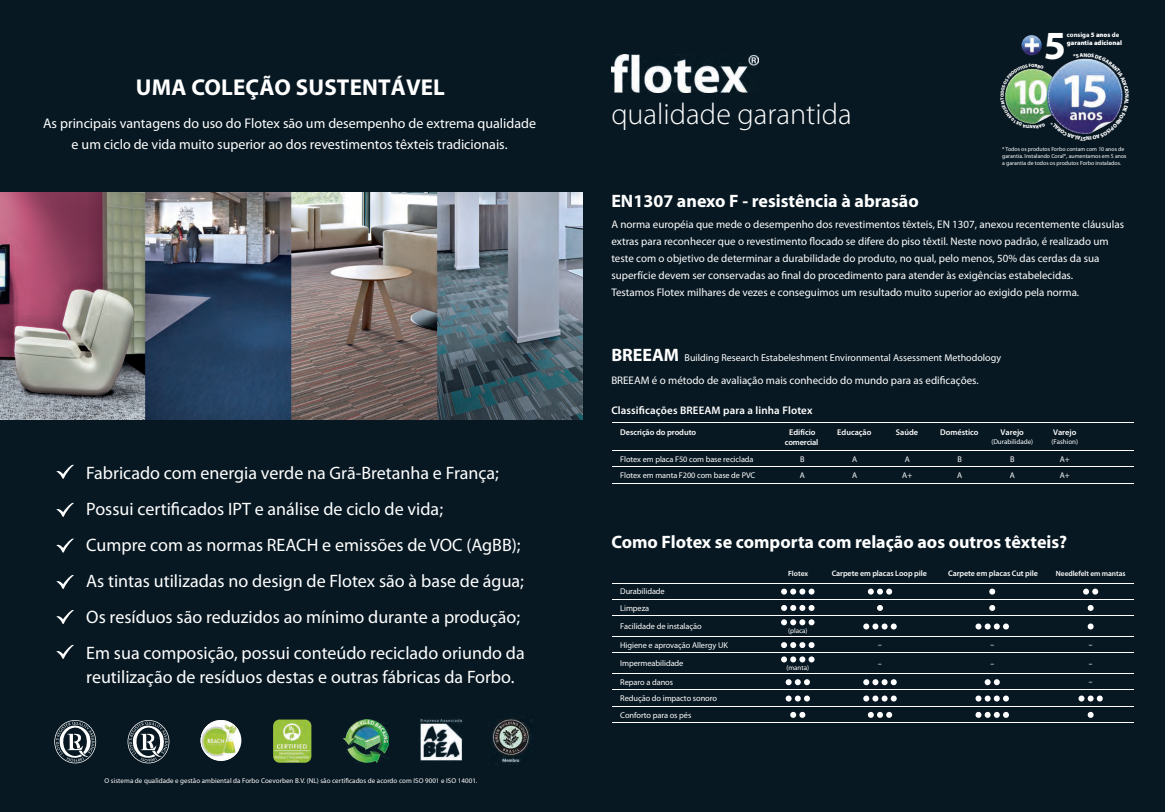
<style>
.page{position:relative;width:1165px;height:812px;background:#fff}
.page>*{position:absolute;margin:0;border:0;box-sizing:border-box;transform-origin:0 0}
.t1{font:700 40px "Myriad Pro";color:#fff}
.t2{font:300 30.1px "Myriad Pro";color:#fff}
.t3{font:700 23px "Myriad";letter-spacing:.005em;color:#fff}
.t4{font:18px/36px "Myriad Pro";color:#fff}
.t5{font:700 18px "Myriad";color:#fff}
.t6{font:14px/21px "Myriad Pro";color:#fff;text-align:center}
.t7{font:11px/17px "Myriad Pro";color:#fff}
.t8{font:600 11px "Myriad Pro";letter-spacing:.01em;color:#fff}
.t9{font:10px "Myriad Pro";color:#fff}
.t10{font:8.4px/16.3px "Myriad Pro";letter-spacing:-.01em;color:#fff}
.t11{font:8.3px "Myriad Pro";letter-spacing:-.01em;color:#fff}
.t12{font:600 8.3px "Myriad Pro";color:#fff}
.t13{font:600 8.3px/9.9px "Myriad Pro";letter-spacing:-.02em;color:#fff;text-align:center}
.t14{font:600 8px "Myriad Pro";letter-spacing:-.01em;color:#fff}
.t15{font:600 7.5px "Myriad Pro";letter-spacing:-.01em;color:#fff}
.t16{font:600 7.3px "Myriad Pro";color:#fff}
.t17{font:7px "Myriad Pro";letter-spacing:.005em;color:#fff}
.t18{font:900 6.6px/7.9px "Myriad Pro";color:#fff}
.t19{font:5.8px/7px "Myriad Pro";color:#fff}
.s1{font-weight:700}
.s2{font-weight:700;font-size:18px}
</style>
<div class="page">
<div style="left:0;top:0;width:1165px;height:811px;background:#071822"></div>
<img style="left:420px;top:718px;width:43px;height:43px">
<img style="left:492px;top:718px;width:39px;height:45px">
<svg style="left:54px;top:720px;width:42px;height:43px"></svg>
<svg style="left:128px;top:720px;width:41px;height:43px"></svg>
<img style="left:343px;top:719px;width:45px;height:43px">
<svg style="left:238px;top:729px;width:3px;height:23px"></svg>
<img style="left:201px;top:720px;width:37px;height:40px">
<img style="left:273px;top:719px;width:38px;height:43px;border-radius:6px">
<svg style="left:56px;top:464px;width:18px;height:14px"></svg>
<svg style="left:56px;top:502px;width:18px;height:15px"></svg>
<svg style="left:56px;top:538px;width:18px;height:14px"></svg>
<svg style="left:56px;top:575px;width:18px;height:14px"></svg>
<svg style="left:56px;top:610px;width:18px;height:14px"></svg>
<svg style="left:56px;top:644px;width:18px;height:14px"></svg>
<img style="left:611px;top:54px;width:147px;height:39px">
<svg style="left:781px;top:588px;width:33px;height:6px"></svg>
<svg style="left:781px;top:605px;width:33px;height:5px"></svg>
<svg style="left:781px;top:619px;width:33px;height:6px"></svg>
<svg style="left:781px;top:642px;width:33px;height:6px"></svg>
<svg style="left:781px;top:656px;width:33px;height:6px"></svg>
<svg style="left:786px;top:679px;width:24px;height:6px"></svg>
<svg style="left:786px;top:695px;width:24px;height:6px"></svg>
<svg style="left:790px;top:711px;width:15px;height:6px"></svg>
<svg style="left:868px;top:588px;width:24px;height:6px"></svg>
<svg style="left:877px;top:605px;width:6px;height:5px"></svg>
<svg style="left:863px;top:623px;width:34px;height:6px"></svg>
<svg style="left:863px;top:679px;width:34px;height:6px"></svg>
<svg style="left:863px;top:695px;width:34px;height:6px"></svg>
<svg style="left:868px;top:711px;width:24px;height:6px"></svg>
<svg style="left:989px;top:588px;width:6px;height:6px"></svg>
<svg style="left:989px;top:605px;width:6px;height:5px"></svg>
<svg style="left:975px;top:623px;width:34px;height:6px"></svg>
<svg style="left:985px;top:679px;width:15px;height:6px"></svg>
<svg style="left:975px;top:695px;width:34px;height:6px"></svg>
<svg style="left:975px;top:711px;width:34px;height:6px"></svg>
<svg style="left:1083px;top:588px;width:15px;height:6px"></svg>
<svg style="left:1088px;top:605px;width:6px;height:5px"></svg>
<svg style="left:1088px;top:623px;width:6px;height:6px"></svg>
<svg style="left:1078px;top:695px;width:25px;height:6px"></svg>
<svg style="left:1088px;top:711px;width:6px;height:6px"></svg>
<hr style="left:612px;top:582px;width:522px;height:1px;background:#fff">
<hr style="left:612px;top:450px;width:522px;height:1px;background:#fff">
<hr style="left:612px;top:422px;width:522px;height:1px;background:#fff">
<hr style="left:612px;top:598px;width:522px;height:1px;background:#fff">
<hr style="left:612px;top:615px;width:522px;height:1px;background:#fff">
<hr style="left:612px;top:466px;width:522px;height:1px;background:#fff">
<hr style="left:612px;top:483px;width:522px;height:1px;background:#fff">
<hr style="left:612px;top:636px;width:522px;height:1px;background:#fff">
<hr style="left:612px;top:652px;width:522px;height:1px;background:#fff">
<hr style="left:612px;top:673px;width:522px;height:1px;background:#fff">
<hr style="left:612px;top:689px;width:522px;height:1px;background:#fff">
<hr style="left:612px;top:706px;width:522px;height:1px;background:#fff">
<hr style="left:612px;top:722px;width:522px;height:1px;background:#fff">
<img style="left:0;top:192px;width:582px;height:227px">
<img style="left:1021px;top:35px;width:21px;height:20px;border-radius:50%">
<img style="left:1005px;top:53px;width:118px;height:81px">
<p class="t3" style="left:136px;top:79px;width:311px">UMA COLEÇÃO SUSTENTÁVEL</p>
<p class="t6" style="left:43px;top:114px;width:494px">As principais vantagens do uso do Flotex são um desempenho de extrema qualidade e um ciclo de vida muito superior ao dos revestimentos têxteis tradicionais.</p>
<p class="t4" style="left:86px;top:456px;width:440px">Fabricado com energia verde na Grã-Bretanha e França; Possui certificados IPT e análise de ciclo de vida;<br>Cumpre com as normas REACH e emissões de VOC (AgBB); As tintas utilizadas no design de Flotex são à base de água; Os resíduos são reduzidos ao mínimo durante a produção; Em sua composição, possui conteúdo reciclado oriundo da</p>
<p class="t4" style="left:86px;top:660px;width:430px">reutilização de resíduos destas e outras fábricas da Forbo.</p>
<p class="t17" style="left:105px;top:777px;width:374px">O sistema de qualidade e gestão ambiental da Forbo Coevorben B.V. (NL) são certificados de acordo com ISO 9001 e ISO 14001.</p>
<p class="t2" style="left:611px;top:96px;width:242px">qualidade garantida</p>
<p class="t5" style="left:611px;top:194px;width:309px">EN1307 anexo F - resistência à abrasão</p>
<p class="t18" style="left:1067px;top:31px;width:56px"><span class="s1">consiga</span> 5 anos <span class="s1">de </span>garantia adicional</p>
<p class="t1" style="left:1044px;top:30px;width:24px">5</p>
<p class="t19" style="left:1002px;top:146px;width:126px">* Todos os produtos Forbo contam com 10 anos de garantia. Instalando Coral®, aumentamos em 5 anos a garantia de todos os produtos Forbo instalados.</p>
<p class="t7" style="left:611px;top:216px;width:514px">A norma européia que mede o desempenho dos revestimentos têxteis, EN 1307, anexou recentemente cláusulas extras para reconhecer que o revestimento flocado se difere do piso têxtil. Neste novo padrão, é realizado um teste com o objetivo de determinar a durabilidade do produto, no qual, pelo menos, 50% das cerdas da sua superfície devem ser conservadas ao final do procedimento para atender às exigências estabelecidas.<br>Testamos Flotex milhares de vezes e conseguimos um resultado muito superior ao exigido pela norma.</p>
<p class="t9" style="left:611px;top:353px;width:391px"><span class="s2">BREEAM</span> Building Research Estabeleshment Environmental Assessment Methodology</p>
<p class="t7" style="left:611px;top:373px;width:369px">BREEAM é o método de avaliação mais conhecido do mundo para as edificações.</p>
<p class="t8" style="left:611px;top:404px;width:203px">Classificações BREEAM para a linha Flotex</p>
<p class="t12" style="left:620px;top:427px;width:77px">Descrição do produto</p>
<p class="t13" style="left:785px;top:427px;width:35px">Edifício comercial</p>
<p class="t12" style="left:1001px;top:427px;width:25px">Varejo</p>
<p class="t12" style="left:837px;top:427px;width:36px">Educação</p>
<p class="t12" style="left:896px;top:427px;width:24px">Saúde</p>
<p class="t12" style="left:940px;top:427px;width:40px">Doméstico</p>
<p class="t17" style="left:991px;top:438px;width:43px">(Durabilidade)</p>
<p class="t12" style="left:1053px;top:427px;width:25px">Varejo</p>
<p class="t17" style="left:1051px;top:438px;width:28px">(Fashion)</p>
<p class="t11" style="left:620px;top:456px;width:135px">Flotex em placa F50 com base reciclada</p>
<p class="t11" style="left:800px;top:456px;width:6px">B</p>
<p class="t11" style="left:852px;top:456px;width:7px">A</p>
<p class="t11" style="left:905px;top:456px;width:7px">A</p>
<p class="t11" style="left:957px;top:456px;width:6px">B</p>
<p class="t11" style="left:1010px;top:456px;width:6px">B</p>
<p class="t11" style="left:1060px;top:456px;width:11px">A+</p>
<p class="t11" style="left:620px;top:471px;width:137px">Flotex em manta F200 com base de PVC</p>
<p class="t11" style="left:800px;top:472px;width:7px">A</p>
<p class="t11" style="left:852px;top:472px;width:7px">A</p>
<p class="t11" style="left:957px;top:472px;width:7px">A</p>
<p class="t11" style="left:902px;top:472px;width:11px">A+</p>
<p class="t11" style="left:1010px;top:472px;width:7px">A</p>
<p class="t11" style="left:1060px;top:472px;width:11px">A+</p>
<p class="t5" style="left:611px;top:534px;width:457px">Como Flotex se comporta com relação aos outros têxteis?</p>
<p class="t10" style="left:620px;top:583px;width:46px">Durabilidade<br>Limpeza</p>
<p class="t10" style="left:620px;top:618px;width:83px">Facilidade de instalação</p>
<p class="t10" style="left:620px;top:637px;width:109px">Higiene e aprovação Allergy UK</p>
<p class="t10" style="left:620px;top:655px;width:65px">Impermeabilidade</p>
<p class="t10" style="left:620px;top:674px;width:98px">Reparo a danos<br>Redução do impacto sonoro<br>Conforto para os pés</p>
<p class="t15" style="left:788px;top:568px;width:22px">Flotex</p>
<p class="t17" style="left:788px;top:628px;width:21px">(placa)</p>
<p class="t17" style="left:786px;top:665px;width:24px">(manta)</p>
<p class="t14" style="left:832px;top:568px;width:97px">Carpete em placas Loop pile</p>
<p class="t14" style="left:948px;top:568px;width:91px">Carpete em placas Cut pile</p>
<p class="t15" style="left:1056px;top:568px;width:71px">Needlefelt em mantas</p>
<p class="t16" style="left:878px;top:640px;width:5px">–</p>
<p class="t16" style="left:878px;top:659px;width:5px">–</p>
<p class="t16" style="left:990px;top:640px;width:5px">–</p>
<p class="t16" style="left:990px;top:659px;width:5px">–</p>
<p class="t16" style="left:1089px;top:640px;width:5px">–</p>
<p class="t16" style="left:1089px;top:659px;width:5px">–</p>
<p class="t16" style="left:1089px;top:677px;width:5px">–</p>
</div>
